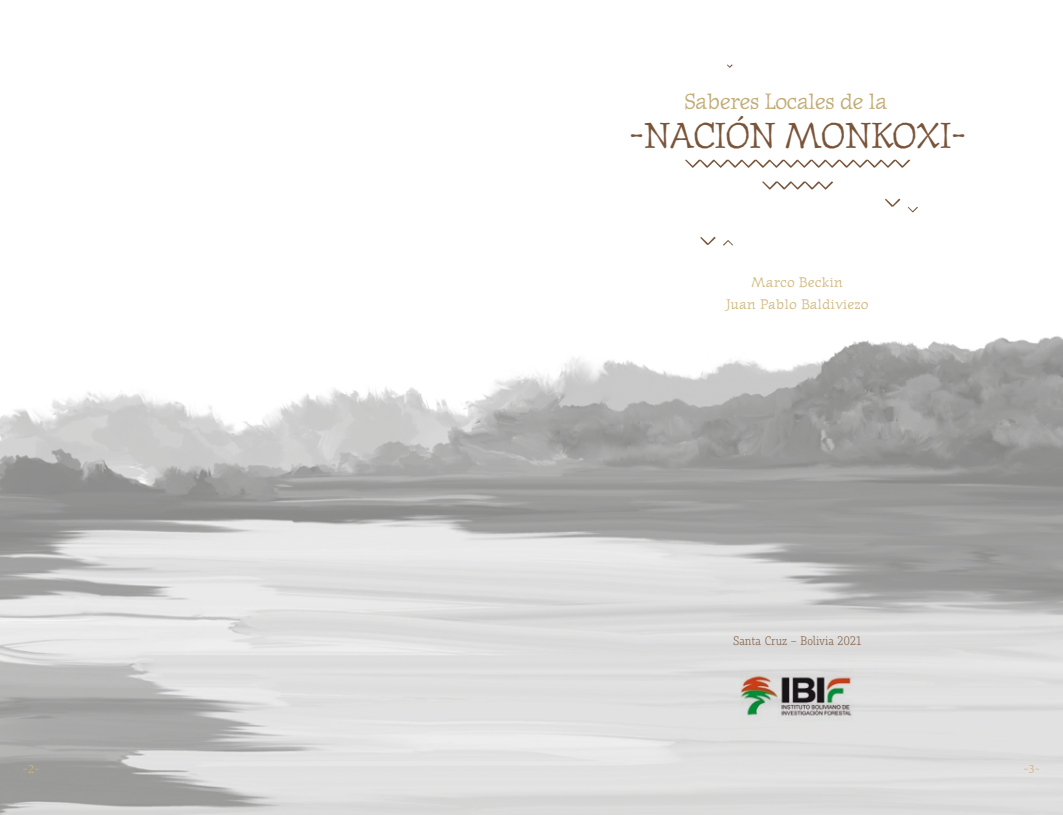
<style>
.page{position:relative;width:1063px;height:815px;background:#fff}
.page>*{position:absolute;margin:0;border:0;box-sizing:border-box;transform-origin:0 0}
.t1{font:35.88px "Journal Text";letter-spacing:-.04em;color:#7a5439}
.t2{font:22px "Journal Text";letter-spacing:-.04em;color:#c2ab73}
.t3{font:13.75px/21.5px "Journal Text";color:#d0b67a;text-align:center}
.t4{font:300 13.12px "Muriza Basic";color:#7a5438}
.t5{font:11.25px "Journal Text";color:#d0b67a}
</style>
<div class="page">
<svg style="left:885px;top:199px;width:15px;height:8px"></svg>
<svg style="left:908px;top:207px;width:10px;height:5px"></svg>
<svg style="left:700px;top:237px;width:16px;height:8px"></svg>
<svg style="left:723px;top:240px;width:10px;height:6px"></svg>
<svg style="left:685px;top:160px;width:225px;height:8px"></svg>
<svg style="left:762px;top:182px;width:71px;height:8px"></svg>
<svg style="left:727px;top:64px;width:6px;height:4px"></svg>
<img style="left:741px;top:668px;width:113px;height:54px">
<h2 class="t2" style="left:684px;top:89px;width:205px">Saberes Locales de la</h2>
<h1 class="t1" style="left:629px;top:115px;width:340px">-NACIÓN MONKOXI-</h1>
<p class="t3" style="left:726px;top:272px;width:144px">Marco Beckin<br>Juan Pablo Baldiviezo</p>
<p class="t4" style="left:733px;top:633px;width:130px">Santa Cruz – Bolivia 2021</p>
<p class="t5" style="left:23px;top:762px;width:18px">-2-</p>
<p class="t5" style="left:1024px;top:762px;width:18px">-3-</p>
</div>
